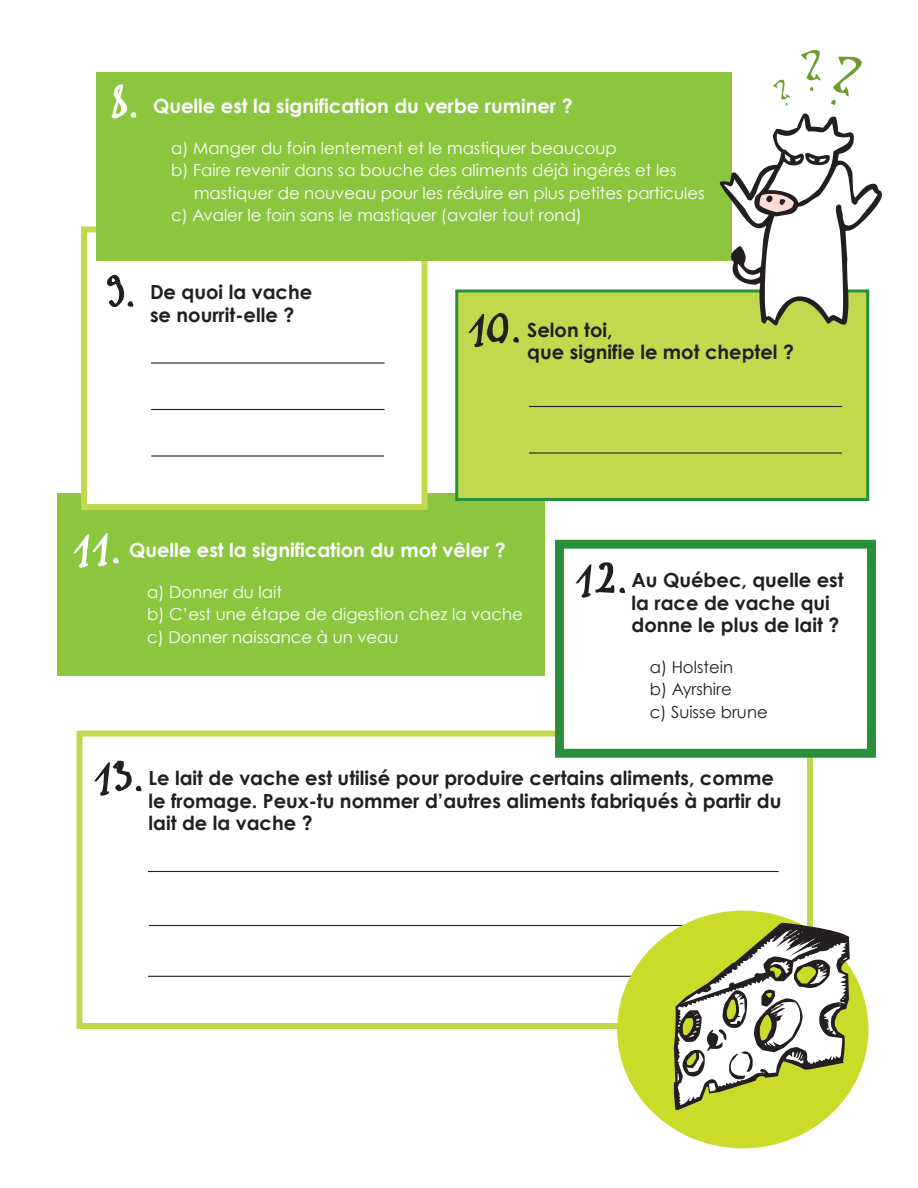
<style>
.page{position:relative;width:918px;height:1188px;background:#fff}
.page>*{position:absolute;margin:0;border:0;box-sizing:border-box;transform-origin:0 0}
.t1{font:95.7px "Ikusuteito";color:#6c9d31}
.t2{font:700 19.5px/22.5px "Century Gothic";color:#231f20}
.t3{font:700 19.5px "Century Gothic";color:#fff}
.t4{font:16.5px/22.5px "Century Gothic";color:#fff}
.t5{font:16.5px/22.5px "Century Gothic";color:#231f20}
</style>
<div class="page">
<div style="left:76px;top:730px;width:737px;height:299px;border:6px solid #c2d94d"></div>
<div style="left:57px;top:494px;width:487px;height:182px;background:#8cc63f"></div>
<div style="left:560px;top:544px;width:312px;height:209px;background:#fff"></div>
<div style="left:555px;top:540px;width:321px;height:218px;border:9px solid #28903a"></div>
<div style="left:457px;top:291px;width:411px;height:209px;background:#c2d94d"></div>
<div style="left:455px;top:290px;width:414px;height:211px;border:3px solid #28903a"></div>
<div style="left:84px;top:230px;width:340px;height:277px;background:#fff"></div>
<div style="left:81px;top:226px;width:347px;height:284px;border:6px solid #c2d94d"></div>
<div style="left:96px;top:72px;width:636px;height:189px;background:#8cc63f"></div>
<hr style="left:151px;top:362px;width:234px;height:2px;background:#231f20">
<hr style="left:151px;top:409px;width:234px;height:1px;background:#231f20">
<hr style="left:151px;top:455px;width:233px;height:2px;background:#231f20">
<hr style="left:529px;top:406px;width:313px;height:1px;background:#231f20">
<hr style="left:529px;top:452px;width:313px;height:2px;background:#231f20">
<hr style="left:148px;top:871px;width:630px;height:1px;background:#231f20">
<hr style="left:148px;top:976px;width:630px;height:1px;background:#231f20">
<hr style="left:149px;top:925px;width:628px;height:1px;background:#231f20">
<div style="left:617px;top:911px;width:251px;height:237px;background:#cadb2a;border-radius:50%"></div>
<svg style="left:674px;top:923px;width:176px;height:187px"></svg>
<svg style="left:111px;top:84px;width:26px;height:35px"></svg>
<svg style="left:107px;top:274px;width:27px;height:33px"></svg>
<svg style="left:468px;top:312px;width:51px;height:36px"></svg>
<svg style="left:73px;top:533px;width:46px;height:35px"></svg>
<svg style="left:575px;top:562px;width:50px;height:36px"></svg>
<svg style="left:94px;top:760px;width:48px;height:36px"></svg>
<svg style="left:720px;top:113px;width:162px;height:212px"></svg>
<p class="t3" style="left:153px;top:94px;width:421px">Quelle est la signification du verbe ruminer ?</p>
<p class="t4" style="left:171px;top:136px;width:447px">a) Manger du foin lentement et le mastiquer beaucoup</p>
<p class="t4" style="left:171px;top:159px;width:507px">b) Faire revenir dans sa bouche des aliments déjà ingérés et les</p>
<p class="t4" style="left:194px;top:181px;width:512px">mastiquer de nouveau pour les réduire en plus petites particules</p>
<p class="t4" style="left:171px;top:204px;width:412px">c) Avaler le foin sans le mastiquer (avaler tout rond)</p>
<h1 class="t1" style="left:800px;top:13px;width:25px">?</h1>
<p class="t2" style="left:150px;top:281px;width:164px">De quoi la vache se nourrit-elle ?</p>
<p class="t2" style="left:527px;top:318px;width:268px">Selon toi,<br>que signifie le mot cheptel ?</p>
<p class="t3" style="left:129px;top:538px;width:378px">Quelle est la signification du mot vêler ?</p>
<p class="t4" style="left:147px;top:580px;width:377px">a) Donner du lait<br>b) C’est une étape de digestion chez la vache c) Donner naissance à un veau</p>
<p class="t2" style="left:632px;top:569px;width:214px">Au Québec, quelle est la race de vache qui donne le plus de lait ?</p>
<p class="t5" style="left:650px;top:655px;width:120px">a) Holstein<br>b) Ayrshire<br>c) Suisse brune</p>
<p class="t2" style="left:148px;top:767px;width:634px">Le lait de vache est utilisé pour produire certains aliments, comme le fromage. Peux-tu nommer d’autres aliments fabriqués à partir du lait de la vache ?</p>
</div>
